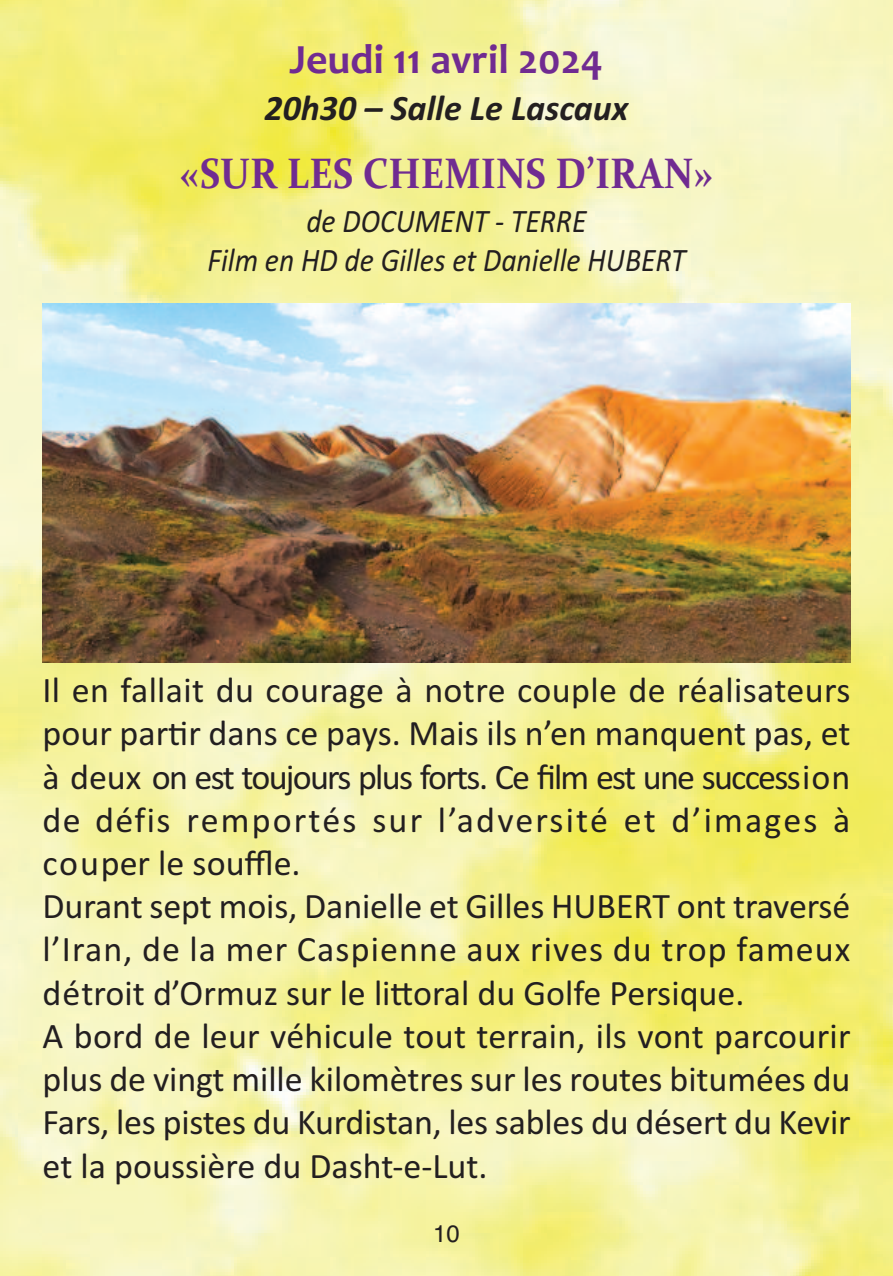
<style>
.page{position:relative;width:893px;height:1276px;background:#fff}
.page>*{position:absolute;margin:0;border:0;box-sizing:border-box;transform-origin:0 0}
.t1{font:700 42.9px "Constantia";color:#702b91;scale:.91 1}
.t2{font:700 42px "Candara";color:#702b91}
.t3{font:36px/43.2px "Calibri";color:#231f20}
.t4{font:italic 700 36px "Calibri";color:#231f20}
.t5{font:italic 33px/39.6px "Calibri";color:#231f20;text-align:center;scale:.9 1}
.t6{font:24px "Helvetica";color:#231f20}
</style>
<div class="page">
<img style="left:0;top:0;width:893px;height:1276px">
<img style="left:43px;top:304px;width:807px;height:358px">
<p class="t2" style="left:290px;top:34px;width:315px">Jeudi 11 avril 2024</p>
<p class="t4" style="left:264px;top:86px;width:365px">20h30 – Salle Le Lascaux</p>
<p class="t1" style="left:180px;top:148px;width:588px">«SUR LES CHEMINS D’IRAN»</p>
<p class="t5" style="left:207px;top:201px;width:533px">de DOCUMENT - TERRE<br>Film en HD de Gilles et Danielle HUBERT</p>
<p class="t3" style="left:43px;top:668px;width:810px">Il en fallait du courage à notre couple de réalisateurs pour partir dans ce pays. Mais ils n’en manquent pas, et à deux on est toujours plus forts. Ce film est une succession de défis remportés sur l’adversité et d’images à couper le souffle.<br>Durant sept mois, Danielle et Gilles HUBERT ont traversé l’Iran, de la mer Caspienne aux rives du trop fameux détroit d’Ormuz sur le littoral du Golfe Persique.<br>A bord de leur véhicule tout terrain, ils vont parcourir plus de vingt mille kilomètres sur les routes bitumées du Fars, les pistes du Kurdistan, les sables du désert du Kevir et la poussière du Dasht-e-Lut.</p>
<p class="t6" style="left:433px;top:1219px;width:28px">10</p>
</div>
